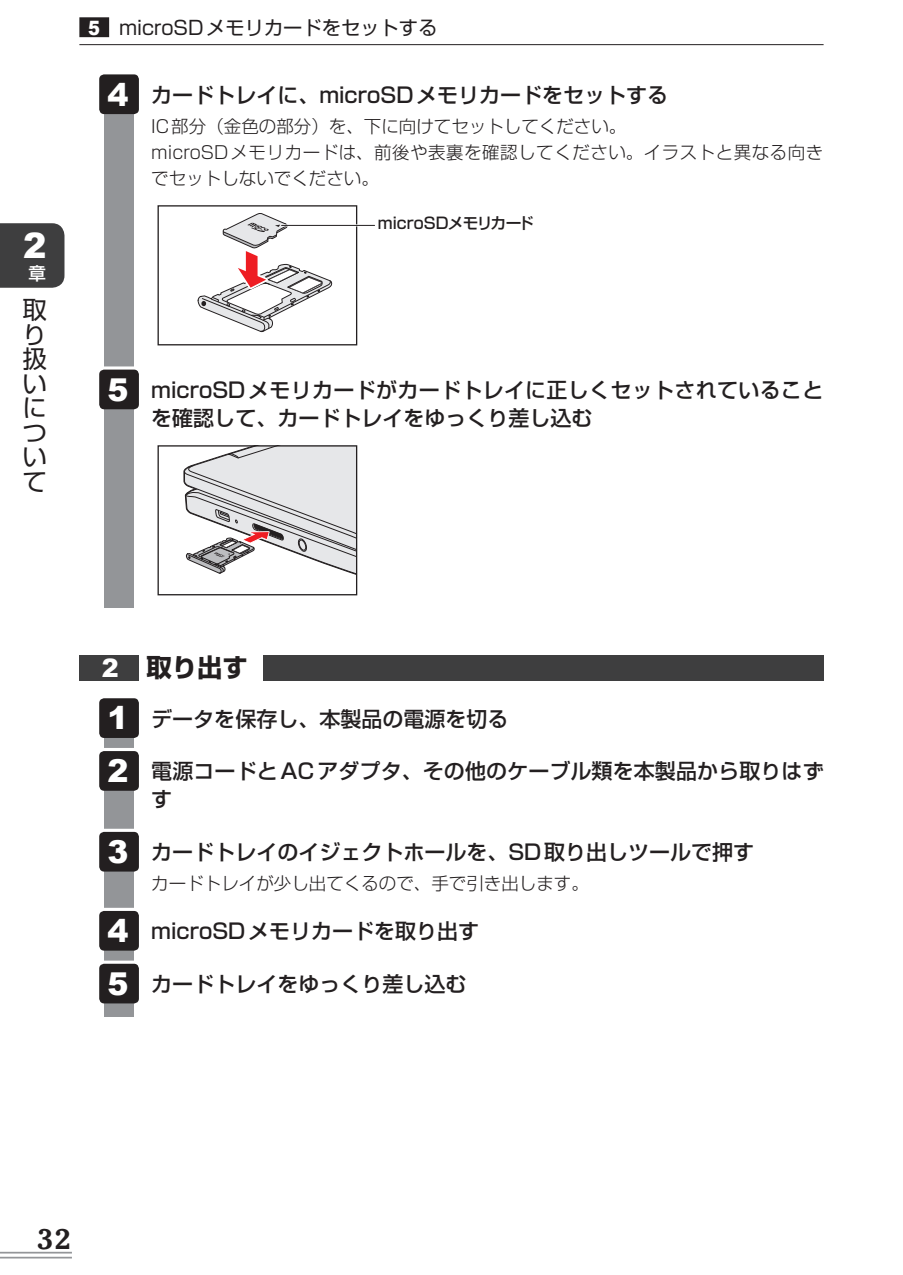
<style>
.page{position:relative;width:903px;height:1275px;background:#fff}
.page>*{position:absolute;margin:0;border:0;box-sizing:border-box;transform-origin:0 0}
.t1{font:900 35px "Arial";color:#fff}
.t2{font:900 31.5px/52.9px "Arial";color:#fff}
.t3{font:28px "MO Suuji HA H Dn";color:#231f20}
.t4{font:700 25.38px "Shin Go Pro";color:#231f20}
.t5{font:24.5px/24.5px "Shin Go Pro";color:#231f20}
.t6{font:500 21px/28px "Shin Go Pro";color:#231f20}
.t7{font:19.25px "Shin Go Pro";color:#231f20}
.t8{font:300 17.5px/26.2px "Shin Go Pro";color:#231f20}
.t9{font:500 17.5px "Shin Go Pro";color:#fff}
.t10{font:500 15.75px "Shin Go Pro";letter-spacing:-.02em;color:#231f20}
.s1{font-family:"Arial";font-weight:900;font-size:19.78px;color:#fff}
.s2{font-family:"Arial";font-weight:900;color:#fff}
</style>
<div class="page">
<div style="left:0;top:223px;width:64px;height:65px;background:#3e3e3f"></div>
<hr style="left:0;top:1252px;width:72px;height:1px;background:#939598">
<hr style="left:0;top:1257px;width:72px;height:1px;background:#939598">
<div style="left:104px;top:703px;width:30px;height:314px;background:#939598"></div>
<div style="left:79px;top:655px;width:60px;height:26px;background:#3e3e3f"></div>
<div style="left:263px;top:655px;width:560px;height:26px;background:#3e3e3f"></div>
<div style="left:99px;top:748px;width:724px;height:9px;background:#fff"></div>
<div style="left:99px;top:829px;width:724px;height:8px;background:#fff"></div>
<div style="left:99px;top:908px;width:724px;height:8px;background:#fff"></div>
<div style="left:99px;top:961px;width:724px;height:8px;background:#fff"></div>
<div style="left:99px;top:698px;width:40px;height:40px;background:#231f20;border-radius:5px"></div>
<div style="left:99px;top:751px;width:40px;height:40px;background:#231f20;border-radius:5px"></div>
<div style="left:99px;top:832px;width:40px;height:39px;background:#231f20;border-radius:5px"></div>
<div style="left:99px;top:911px;width:40px;height:40px;background:#231f20;border-radius:5px"></div>
<div style="left:99px;top:964px;width:40px;height:39px;background:#231f20;border-radius:5px"></div>
<div style="left:104px;top:84px;width:30px;height:524px;background:#939598"></div>
<div style="left:79px;top:17px;width:30px;height:20px;background:#231f20"></div>
<hr style="left:79px;top:44px;width:744px;height:1px;background:#231f20">
<div style="left:99px;top:74px;width:40px;height:40px;background:#231f20;border-radius:5px"></div>
<svg style="left:197px;top:213px;width:136px;height:120px"></svg>
<div style="left:157px;top:205px;width:200px;height:140px;border:1px solid #231f20"></div>
<hr style="left:281px;top:224px;width:94px;height:2px;background:#fff">
<hr style="left:281px;top:225px;width:94px;height:1px;background:#231f20">
<div style="left:99px;top:366px;width:724px;height:9px;background:#fff"></div>
<div style="left:99px;top:370px;width:40px;height:39px;background:#231f20;border-radius:5px"></div>
<svg style="left:183px;top:446px;width:174px;height:149px"></svg>
<h1 class="t1" style="left:23px;top:220px;width:25px">2</h1>
<p class="t9" style="left:28px;top:258px;width:19px">章</p>
<p class="t5" style="left:22px;top:295px;width:25px">取り扱いについて</p>
<p class="t7" style="left:88px;top:11px;width:350px"><span class="s1">5</span> microSDメモリカードをセットする</p>
<h2 class="t2" style="left:108px;top:67px;width:23px">4</h2>
<p class="t6" style="left:151px;top:78px;width:518px">カードトレイに、microSDメモリカードをセットする</p>
<p class="t8" style="left:151px;top:111px;width:674px">IC部分（金色の部分）を、下に向けてセットしてください。<br>microSDメモリカードは、前後や表裏を確認してください。イラストと異なる向きでセットしないでください。</p>
<p class="t10" style="left:378px;top:210px;width:158px">microSDメモリカード</p>
<h2 class="t2" style="left:108px;top:362px;width:23px">5</h2>
<p class="t6" style="left:151px;top:373px;width:674px">microSDメモリカードがカードトレイに正しくセットされていることを確認して、カードトレイをゆっくり差し込む</p>
<p class="t4" style="left:102px;top:648px;width:148px"><span class="s2">2</span> 取り出す</p>
<p class="t6" style="left:151px;top:702px;width:359px">データを保存し、本製品の電源を切る</p>
<p class="t6" style="left:151px;top:755px;width:674px">電源コードとACアダプタ、その他のケーブル類を本製品から取りはずす</p>
<p class="t6" style="left:151px;top:836px;width:604px">カードトレイのイジェクトホールを、SD取り出しツールで押す</p>
<p class="t8" style="left:151px;top:868px;width:439px">カードトレイが少し出てくるので、手で引き出します。</p>
<p class="t6" style="left:151px;top:915px;width:329px">microSDメモリカードを取り出す</p>
<p class="t6" style="left:151px;top:968px;width:317px">カードトレイをゆっくり差し込む</p>
<h2 class="t2" style="left:108px;top:691px;width:23px">1<br>2</h2>
<h2 class="t2" style="left:108px;top:824px;width:23px">3</h2>
<h2 class="t2" style="left:108px;top:903px;width:23px">4<br>5</h2>
<h3 class="t3" style="left:36px;top:1229px;width:37px">32</h3>
</div>
